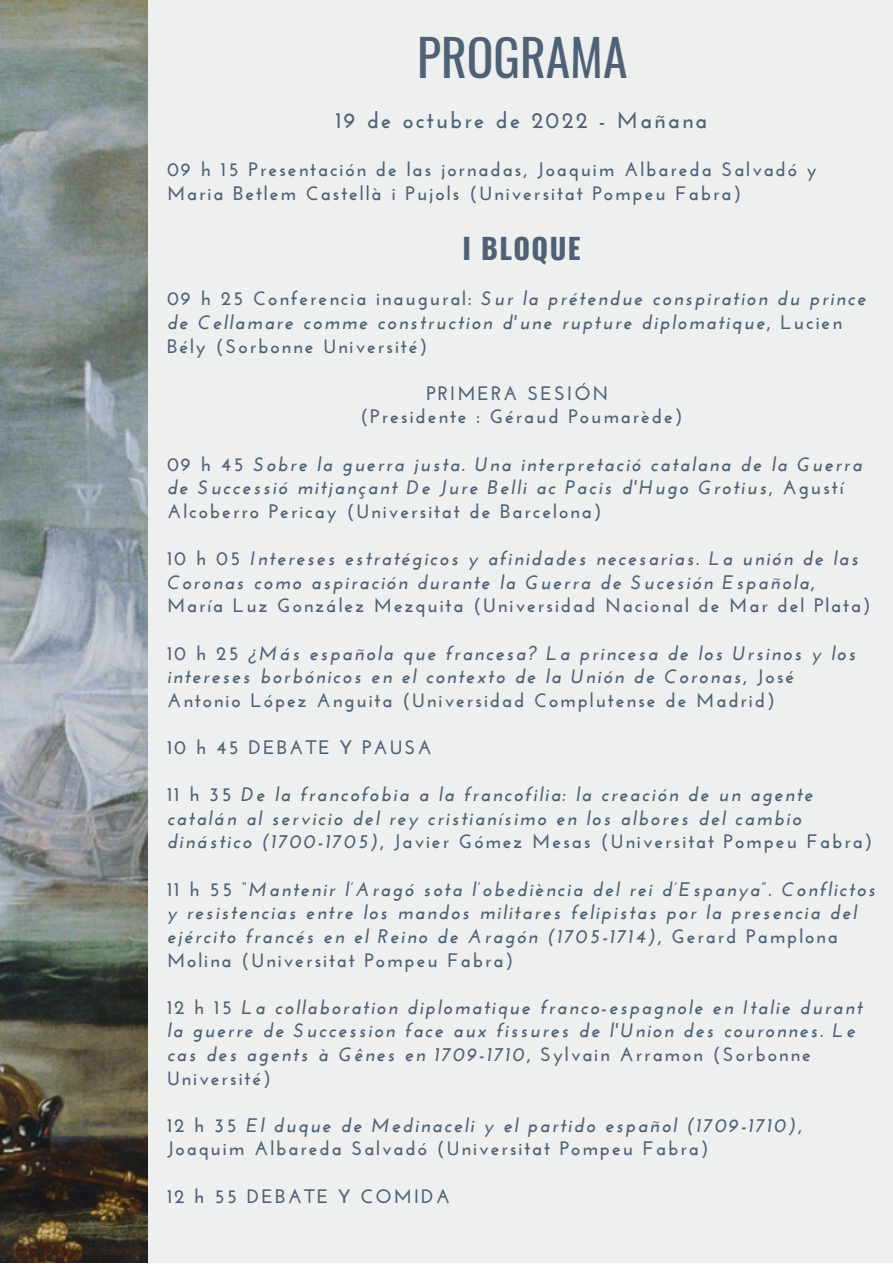
<style>
.page{position:relative;width:893px;height:1264px;background:#fff}
.page>*{position:absolute;margin:0;border:0;box-sizing:border-box;transform-origin:0 0}
.t1{font:49.65px "Oswald";color:#4f6174}
.t2{font:700 28.5px "Oswald";letter-spacing:.05em;color:#4f6174}
.t3{font:700 22.65px "Josefin Sans";letter-spacing:.1em;color:#4f6174}
.t4{font:italic 700 19.5px/23.5px "Josefin Sans";letter-spacing:.1em;color:#4f6174}
.t5{font:700 19.5px/23.5px "Josefin Sans";letter-spacing:.1em;color:#4f6174}
.s1{font-style:normal}
.s2{font-style:italic}
</style>
<div class="page">
<div style="left:0;top:0;width:892px;height:1262px;background:#eeefef"></div>
<img style="left:0;top:0;width:147px;height:1262px">
<h1 class="t1" style="left:417px;top:19px;width:212px">PROGRAMA</h1>
<p class="t3" style="left:335px;top:111px;width:373px">19 de octubre de 2022 - Mañana</p>
<p class="t5" style="left:167px;top:159px;width:651px">09 h 15 Presentación de las jornadas, Joaquim Albareda Salvadó y<br>Maria Betlem Castellà i Pujols (Universitat Pompeu Fabra)</p>
<h2 class="t2" style="left:462px;top:226px;width:120px">I BLOQUE</h2>
<p class="t4" style="left:167px;top:288px;width:700px"><span class="s1">09 h 25 Conferencia inaugural:</span> Sur la prétendue conspiration du prince de Cellamare comme construction d'une rupture diplomatique<span class="s1">, Lucien<br>Bély (Sorbonne Université)</span></p>
<p class="t5" style="left:360px;top:383px;width:324px;text-align:center">PRIMERA SESIÓN<br>(Presidente : Géraud Poumarède)</p>
<p class="t4" style="left:167px;top:454px;width:696px"><span class="s1">09 h 45</span> Sobre la guerra justa. Una interpretació catalana de la Guerra de Successió mitjançant De Jure Belli ac Pacis d'Hugo Grotius<span class="s1">, Agustí<br>Alcoberro Pericay (Universitat de Barcelona)</span></p>
<p class="t4" style="left:167px;top:548px;width:705px"><span class="s1">10 h 05</span> Intereses estratégicos y afinidades necesarias. La unión de las<br>Coronas como aspiración durante la Guerra de Sucesión Española<span class="s1">,<br>María Luz González Mezquita (Universidad Nacional de Mar del Plata)</span></p>
<p class="t4" style="left:167px;top:643px;width:690px"><span class="s1">10 h 25</span> ¿Más española que francesa? La princesa de los Ursinos y los intereses borbónicos en el contexto de la Unión de Coronas<span class="s1">, José<br>Antonio López Anguita (Universidad Complutense de Madrid)</span></p>
<p class="t5" style="left:167px;top:737px;width:266px">10 h 45 DEBATE Y PAUSA</p>
<p class="t4" style="left:167px;top:784px;width:707px"><span class="s1">11 h 35</span> De la francofobia a la francofilia: la creación de un agente catalán al servicio del rey cristianísimo en los albores del cambio dinástico (1700-1705)<span class="s1">, Javier Gómez Mesas (Universitat Pompeu Fabra)</span></p>
<p class="t4" style="left:167px;top:879px;width:710px"><span class="s1">11 h 55</span> “Mantenir l’Aragó sota l’obediència del rei d’Espanya”. Conflictos y resistencias entre los mandos militares felipistas por la presencia del ejército francés en el Reino de Aragón (1705-1714)<span class="s1">, Gerard Pamplona Molina (Universitat Pompeu Fabra)</span></p>
<p class="t4" style="left:167px;top:997px;width:696px"><span class="s1">12 h 15</span> La collaboration diplomatique franco-espagnole en Italie durant la guerre de Succession face aux fissures de l'Union des couronnes. Le cas des agents à Gênes en 1709-1710<span class="s1">, Sylvain Arramon (Sorbonne Université)</span></p>
<p class="t5" style="left:167px;top:1115px;width:636px">12 h 35 <span class="s2">El duque de Medinaceli y el partido español (1709-1710)</span>,<br>Joaquim Albareda Salvadó (Universitat Pompeu Fabra)</p>
<p class="t5" style="left:167px;top:1185px;width:285px">12 h 55 DEBATE Y COMIDA</p>
</div>
